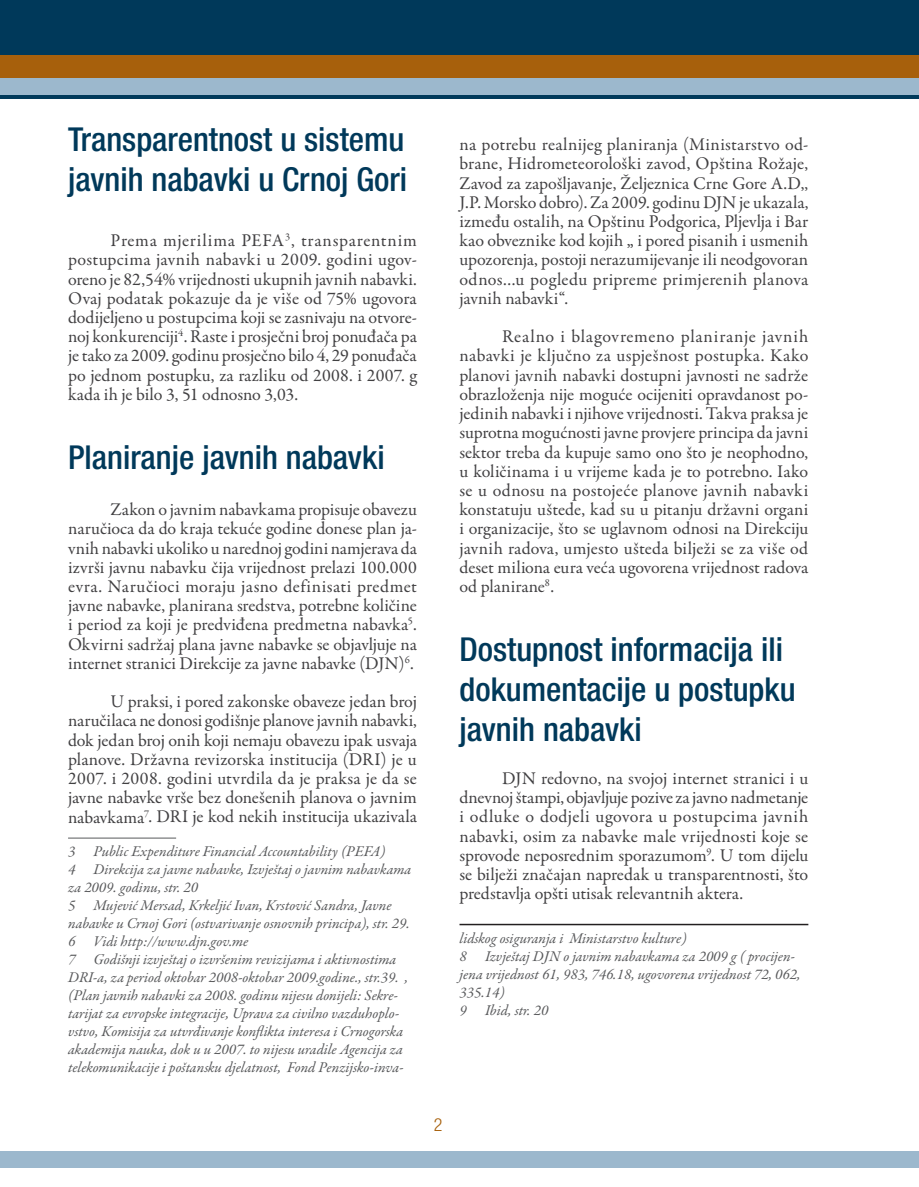
<style>
.page{position:relative;width:919px;height:1187px;background:#fff}
.page>*{position:absolute;margin:0;border:0;box-sizing:border-box;transform-origin:0 0}
.t1{font:500 condensed 33px/39.6px "Helvetica Neue LT Pro";color:#00395a}
.t2{font:18px/19.2px "Garamond Premr Pro";color:#414042;text-align:justify}
.t3{font:300 condensed 18px "Helvetica Neue LT Pro";color:#a7600c}
.t4{font:italic 15px/18px "Garamond Premr Pro";letter-spacing:-.005em;color:#58595b}
</style>
<div class="page">
<div style="left:0;top:0;width:918px;height:99px;background:#00395a"></div>
<div style="left:0;top:56px;width:918px;height:22px;background:#a7600c"></div>
<div style="left:0;top:78px;width:918px;height:17px;background:#9cb8cd"></div>
<div style="left:0;top:1151px;width:918px;height:17px;background:#9cb8cd"></div>
<hr style="left:68px;top:837px;width:108px;height:1px;background:#58595b">
<hr style="left:459px;top:923px;width:349px;height:2px;background:#231f20">
<h1 class="t1" style="left:68px;top:119px;width:340px">Transparentnost u sistemu javnih nabavki u Crnoj Gori</h1>
<p class="t2" style="left:68px;top:231px;width:350px;text-indent:43px">Prema mjerilima PEFA<sup>3</sup>, transparentnim postupcima javnih nabavki u 2009. godini ugov&shy;oreno je 82,54% vrijednosti ukupnih javnih nabavki.<br>Ovaj podatak pokazuje da je više od 75% ugovora dodijeljeno u postupcima koji se zasnivaju na otvore&shy;noj konkurenciji<sup>4</sup>. Raste i prosječni broj ponuđača pa je tako za 2009. godinu prosječno bilo 4, 29 ponuđača po jednom postupku, za razliku od 2008. i 2007. g kada ih je bilo 3, 51 odnosno 3,03.</p>
<h1 class="t1" style="left:68px;top:437px;width:318px">Planiranje javnih nabavki</h1>
<p class="t2" style="left:68px;top:500px;width:350px;text-indent:43px">Zakon o javnim nabavkama propisuje obavezu naručioca da do kraja tekuće godine donese plan ja&shy;vnih nabavki ukoliko u narednoj godini namjerava da izvrši javnu nabavku čija vrijednost prelazi 100.000 evra. Naručioci moraju jasno definisati predmet javne nabavke, planirana sredstva, potrebne količine i period za koji je predviđena predmetna nabavka<sup>5</sup>.<br>Okvirni sadržaj plana javne nabavke se objavljuje na internet stranici Direkcije za javne nabavke (DJN)<sup>6</sup>.</p>
<p class="t2" style="left:68px;top:692px;width:350px;text-indent:43px">U praksi, i pored zakonske obaveze jedan broj naručilaca ne donosi godišnje planove javnih nabavki, dok jedan broj onih koji nemaju obavezu ipak usvaja planove. Državna revizorska institucija (DRI) je u 2007. i 2008. godini utvrdila da je praksa je da se javne nabavke vrše bez donešenih planova o javnim nabavkama<sup>7</sup>. DRI je kod nekih institucija ukazivala</p>
<p class="t4" style="left:68px;top:843px;width:345px">3 Public Expenditure Financial Accountability (PEFA)<br>4 Direkcija za javne nabavke, Izvještaj o javnim nabavkama za 2009. godinu, str. 20<br>5 Mujević Mersad, Krkeljić Ivan, Krstović Sandra, Javne nabavke u Crnoj Gori (ostvarivanje osnovnih principa), str. 29.<br>6 Vidi http://www.djn.gov.me<br>7 Godišnji izvještaj o izvršenim revizijama i aktivnostima DRI-a, za period oktobar 2008-oktobar 2009.godine., str.39. , (Plan javnih nabavki za 2008. godinu nijesu donijeli: Sekre&shy;tarijat za evropske integracije, Uprava za civilno vazduhoplo&shy;vstvo, Komisija za utvrđivanje konflikta interesa i Crnogorska akademija nauka, dok u u 2007. to nijesu uradile Agencija za telekomunikacije i poštansku djelatnost, Fond Penzijsko-inva-</p>
<p class="t2" style="left:459px;top:135px;width:350px">na potrebu realnijeg planiranja (Ministarstvo od&shy;brane, Hidrometeorološki zavod, Opština Rožaje, Zavod za zapošljavanje, Željeznica Crne Gore A.D,, J.P. Morsko dobro). Za 2009. godinu DJN je ukazala, između ostalih, na Opštinu Podgorica, Pljevlja i Bar kao obveznike kod kojih „ i pored pisanih i usmenih upozorenja, postoji nerazumijevanje ili neodgovoran odnos...u pogledu pripreme primjerenih planova javnih nabavki“.</p>
<p class="t2" style="left:459px;top:327px;width:350px;text-indent:43px">Realno i blagovremeno planiranje javnih nabavki je ključno za uspješnost postupka. Kako planovi javnih nabavki dostupni javnosti ne sadrže obrazloženja nije moguće ocijeniti opravdanost po&shy;jedinih nabavki i njihove vrijednosti. Takva praksa je suprotna mogućnosti javne provjere principa da javni sektor treba da kupuje samo ono što je neophodno, u količinama i u vrijeme kada je to potrebno. Iako se u odnosu na postojeće planove javnih nabavki konstatuju uštede, kad su u pitanju državni organi i organizacije, što se uglavnom odnosi na Direkciju javnih radova, umjesto ušteda bilježi se za više od deset miliona eura veća ugovorena vrijednost radova od planirane<sup>8</sup>.</p>
<h1 class="t1" style="left:459px;top:629px;width:337px">Dostupnost informacija ili dokumentacije u postupku javnih nabavki</h1>
<p class="t2" style="left:459px;top:769px;width:350px;text-indent:43px">DJN redovno, na svojoj internet stranici i u dnevnoj štampi, objavljuje pozive za javno nadmetanje i odluke o dodjeli ugovora u postupcima javnih nabavki, osim za nabavke male vrijednosti koje se sprovode neposrednim sporazumom<sup>9</sup>. U tom dijelu se bilježi značajan napredak u transparentnosti, što predstavlja opšti utisak relevantnih aktera.</p>
<p class="t4" style="left:459px;top:929px;width:342px">lidskog osiguranja i Ministarstvo kulture)<br>8 Izvještaj DJN o javnim nabavkama za 2009 g ( procijen&shy;jena vrijednost 61, 983, 746.18, ugovorena vrijednost 72, 062, 335.14)<br>9 Ibid, str. 20</p>
<p class="t3" style="left:434px;top:1114px;width:10px">2</p>
</div>
